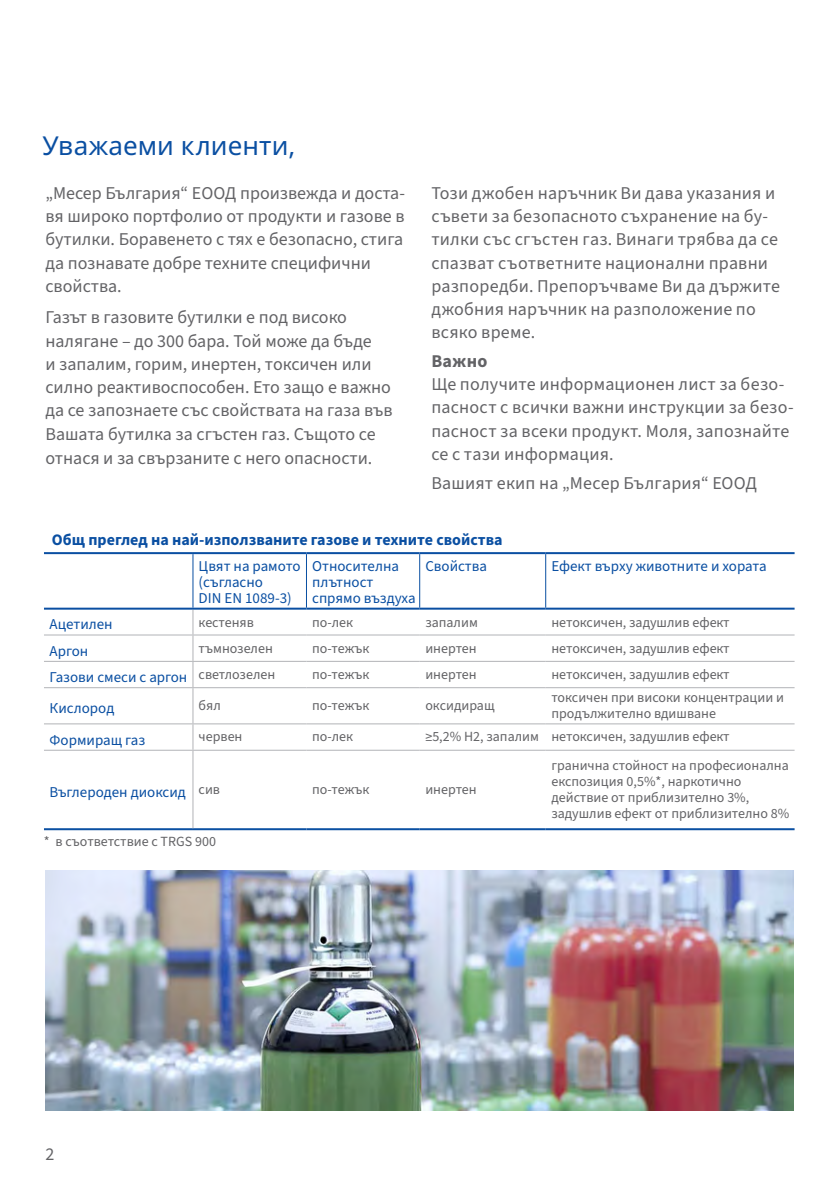
<style>
.page{position:relative;width:840px;height:1191px;background:#fff}
.page>*{position:absolute;margin:0;border:0;box-sizing:border-box;transform-origin:0 0}
.t1{font:26px "Noto Sans";letter-spacing:.005em;color:#0a4fa2}
.t2{font:18px/23.2px "Source Sans 3";color:#636366}
.t3{font:700 18px "Source Sans 3";letter-spacing:.02em;color:#636366}
.t4{font:700 16px "Source Sans 3";color:#0a4fa2}
.t5{font:15px/16px "Source Sans 3";color:#0a4fa2}
.t6{font:14px/16px "Source Sans 3";color:#636366}
</style>
<div class="page">
<hr style="left:44px;top:552px;width:149px;height:2px;background:#0a4fa2">
<hr style="left:44px;top:828px;width:149px;height:2px;background:#0a4fa2">
<hr style="left:193px;top:828px;width:113px;height:2px;background:#0a4fa2">
<hr style="left:306px;top:828px;width:113px;height:2px;background:#0a4fa2">
<hr style="left:419px;top:828px;width:126px;height:2px;background:#0a4fa2">
<hr style="left:545px;top:828px;width:249px;height:2px;background:#0a4fa2">
<hr style="left:193px;top:552px;width:113px;height:2px;background:#0a4fa2">
<hr style="left:306px;top:552px;width:113px;height:2px;background:#0a4fa2">
<hr style="left:419px;top:552px;width:126px;height:2px;background:#0a4fa2">
<hr style="left:545px;top:552px;width:249px;height:2px;background:#0a4fa2">
<hr style="left:193px;top:661px;width:113px;height:1px;background:#b2b3b7">
<hr style="left:306px;top:661px;width:113px;height:1px;background:#b2b3b7">
<hr style="left:419px;top:661px;width:126px;height:1px;background:#b2b3b7">
<hr style="left:545px;top:661px;width:249px;height:1px;background:#b2b3b7">
<hr style="left:193px;top:687px;width:113px;height:1px;background:#b2b3b7">
<hr style="left:306px;top:687px;width:113px;height:1px;background:#b2b3b7">
<hr style="left:419px;top:687px;width:126px;height:1px;background:#b2b3b7">
<hr style="left:545px;top:687px;width:249px;height:1px;background:#b2b3b7">
<hr style="left:193px;top:723px;width:113px;height:1px;background:#b2b3b7">
<hr style="left:306px;top:723px;width:113px;height:1px;background:#b2b3b7">
<hr style="left:419px;top:723px;width:126px;height:1px;background:#b2b3b7">
<hr style="left:545px;top:723px;width:249px;height:1px;background:#b2b3b7">
<hr style="left:193px;top:749px;width:113px;height:1px;background:#b2b3b7">
<hr style="left:306px;top:749px;width:113px;height:1px;background:#b2b3b7">
<hr style="left:419px;top:749px;width:126px;height:1px;background:#b2b3b7">
<hr style="left:545px;top:749px;width:249px;height:1px;background:#b2b3b7">
<hr style="left:44px;top:661px;width:149px;height:1px;background:#b2b3b7">
<hr style="left:44px;top:687px;width:149px;height:1px;background:#b2b3b7">
<hr style="left:44px;top:723px;width:149px;height:1px;background:#b2b3b7">
<hr style="left:44px;top:749px;width:149px;height:1px;background:#b2b3b7">
<hr style="left:193px;top:634px;width:113px;height:1px;background:#b2b3b7">
<hr style="left:306px;top:634px;width:113px;height:1px;background:#b2b3b7">
<hr style="left:419px;top:634px;width:126px;height:1px;background:#b2b3b7">
<hr style="left:545px;top:634px;width:249px;height:1px;background:#b2b3b7">
<hr style="left:44px;top:634px;width:149px;height:1px;background:#b2b3b7">
<hr style="left:545px;top:554px;width:1px;height:53px;background:#0a4fa2">
<hr style="left:306px;top:554px;width:1px;height:53px;background:#0a4fa2">
<hr style="left:419px;top:554px;width:1px;height:53px;background:#0a4fa2">
<hr style="left:192px;top:554px;width:1px;height:53px;background:#0a4fa2">
<svg style="left:192px;top:609px;width:1px;height:78px"></svg>
<hr style="left:192px;top:688px;width:1px;height:35px;background:#b2b3b7">
<svg style="left:192px;top:724px;width:1px;height:25px"></svg>
<hr style="left:192px;top:750px;width:1px;height:78px;background:#b2b3b7">
<hr style="left:44px;top:607px;width:149px;height:2px;background:#0a4fa2">
<hr style="left:193px;top:607px;width:113px;height:2px;background:#0a4fa2">
<hr style="left:306px;top:607px;width:113px;height:2px;background:#0a4fa2">
<hr style="left:419px;top:607px;width:126px;height:2px;background:#0a4fa2">
<hr style="left:545px;top:607px;width:249px;height:2px;background:#0a4fa2">
<img style="left:45px;top:870px;width:748px;height:240px">
<h1 class="t1" style="left:43px;top:128px;width:254px">Уважаеми клиенти,</h1>
<p class="t2" style="left:45px;top:181px;width:361px">„Месер България“ ЕООД произвежда и доста&shy;вя широко портфолио от продукти и газове в бутилки. Боравенето с тях е безопасно, стига да познавате добре техните специфични свойства.</p>
<p class="t2" style="left:45px;top:306px;width:348px">Газът в газовите бутилки е под високо налягане – до 300 бара. Той може да бъде<br>и запалим, горим, инертен, токсичен или силно реактивоспособен. Ето защо е важно да се запознаете със свойствата на газа във Вашата бутилка за сгъстен газ. Същото се отнася и за свързаните с него опасности.</p>
<p class="t2" style="left:431px;top:181px;width:350px">Този джобен наръчник Ви дава указания и съвети за безопасното съхранение на бу&shy;тилки със сгъстен газ. Винаги трябва да се спазват съответните национални правни разпоредби. Препоръчваме Ви да държите джобния наръчник на разположение по всяко време.</p>
<p class="t3" style="left:431px;top:349px;width:58px">Важно</p>
<p class="t2" style="left:431px;top:373px;width:364px">Ще получите информационен лист за безо&shy;пасност с всички важни инструкции за безо&shy;пасност за всеки продукт. Моля, запознайте се с тази информация.</p>
<p class="t2" style="left:431px;top:471px;width:327px">Вашият екип на „Месер България“ ЕООД</p>
<p class="t4" style="left:52px;top:529px;width:452px">Общ преглед на най-използваните газове и техните свойства</p>
<p class="t5" style="left:198px;top:558px;width:103px">Цвят на рамото (съгласно<br>DIN EN 1089-3)</p>
<p class="t5" style="left:312px;top:558px;width:105px">Относителна плътност спрямо въздуха</p>
<p class="t5" style="left:425px;top:558px;width:63px">Свойства</p>
<p class="t5" style="left:551px;top:558px;width:217px">Ефект върху животните и хората</p>
<p class="t5" style="left:50px;top:616px;width:65px">Ацетилен</p>
<p class="t6" style="left:198px;top:614px;width:57px">кестеняв</p>
<p class="t6" style="left:312px;top:614px;width:42px">по-лек</p>
<p class="t6" style="left:425px;top:614px;width:54px">запалим</p>
<p class="t6" style="left:551px;top:614px;width:180px">нетоксичен, задушлив ефект</p>
<p class="t5" style="left:50px;top:642px;width:40px">Аргон</p>
<p class="t6" style="left:198px;top:640px;width:76px">тъмнозелен</p>
<p class="t6" style="left:312px;top:640px;width:59px">по-тежък</p>
<p class="t6" style="left:425px;top:640px;width:53px">инертен</p>
<p class="t6" style="left:551px;top:640px;width:180px">нетоксичен, задушлив ефект</p>
<p class="t5" style="left:50px;top:669px;width:227px">Газови смеси с аргон <sup>светлозелен</sup></p>
<p class="t6" style="left:312px;top:666px;width:59px">по-тежък</p>
<p class="t6" style="left:425px;top:666px;width:53px">инертен</p>
<p class="t6" style="left:551px;top:666px;width:180px">нетоксичен, задушлив ефект</p>
<p class="t5" style="left:50px;top:700px;width:66px">Кислород</p>
<p class="t6" style="left:198px;top:697px;width:24px">бял</p>
<p class="t6" style="left:312px;top:697px;width:59px">по-тежък</p>
<p class="t6" style="left:425px;top:697px;width:71px">оксидиращ</p>
<p class="t6" style="left:551px;top:689px;width:234px">токсичен при високи концентрации и продължително вдишване</p>
<p class="t5" style="left:50px;top:731px;width:97px">Формиращ газ</p>
<p class="t6" style="left:198px;top:729px;width:45px">червен</p>
<p class="t6" style="left:312px;top:729px;width:42px">по-лек</p>
<p class="t6" style="left:425px;top:729px;width:306px">≥5,2% Н2, запалим нетоксичен, задушлив ефект</p>
<p class="t5" style="left:50px;top:784px;width:172px">Въглероден диоксид <sup>сив</sup></p>
<p class="t6" style="left:312px;top:781px;width:59px">по-тежък</p>
<p class="t6" style="left:425px;top:781px;width:53px">инертен</p>
<p class="t6" style="left:551px;top:757px;width:239px">гранична стойност на професионална експозиция 0,5%*, наркотично действие от приблизително 3%, задушлив ефект от приблизително 8%</p>
<p class="t6" style="left:44px;top:833px;width:173px">* в съответствие с TRGS 900</p>
<p class="t2" style="left:45px;top:1142px;width:10px">2</p>
</div>
